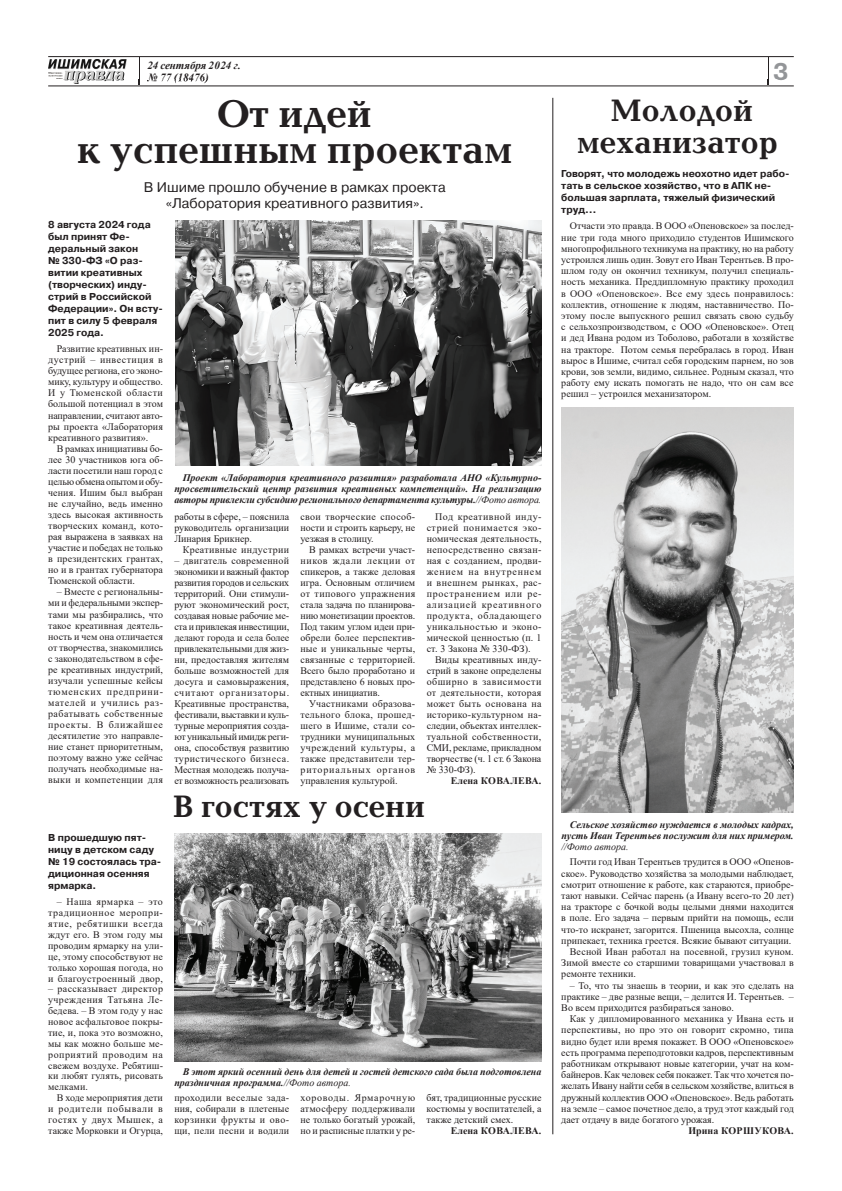
<style>
.page{position:relative;width:842px;height:1191px;background:#fff}
.page>*{position:absolute;margin:0;border:0;box-sizing:border-box;transform-origin:0 0}
.t1{font:700 40px/36px "Baltica C";color:#231f20;text-align:center}
.t2{font:700 32px/32px "Baltica C";color:#231f20;text-align:center}
.t3{font:700 23.9px "Pragmatica C";color:#939598}
.t4{font:14px/16px "Pragmatica C";color:#231f20;text-align:center}
.t5{font:italic 700 11px/12px "Times New Roman";color:#231f20}
.t6{font:10px/11px "Times New Roman";color:#231f20;text-align:justify}
.t7{font:italic 700 10px/11px "Times New Roman";color:#231f20;text-align:justify}
.t8{font:700 10px/12px "Pragmatica C";color:#231f20}
.t9{font:700 10px "Times New Roman";letter-spacing:.005em;color:#231f20}
.t10{font:10px "Times New Roman";letter-spacing:.03em;color:#231f20}
.t11{font:italic 10px "Times New Roman";color:#231f20}
.s1{font-weight:400}
</style>
<div class="page">
<hr style="left:48px;top:56px;width:746px;height:1px;background:#231f20">
<img style="left:48px;top:60px;width:79px;height:19px">
<img style="left:48px;top:79px;width:746px;height:7px">
<img style="left:147px;top:79px;width:61px;height:4px">
<svg style="left:139px;top:58px;width:1px;height:27px"></svg>
<svg style="left:768px;top:57px;width:19px;height:27px"></svg>
<hr style="left:48px;top:86px;width:746px;height:1px;background:#231f20">
<img style="left:175px;top:221px;width:366px;height:245px">
<img style="left:174px;top:833px;width:367px;height:229px">
<hr style="left:553px;top:98px;width:1px;height:1036px;background:#231f20">
<img style="left:561px;top:408px;width:233px;height:404px">
<p class="t5" style="left:147px;top:59px;width:95px">24 сентября 2024 г. № 77 (18476)</p>
<h1 class="t1" style="left:77px;top:97px;width:437px">От идей<br>к успешным проектам</h1>
<h3 class="t4" style="left:144px;top:179px;width:303px">В Ишиме прошло обучение в рамках проекта «Лаборатория креативного развития».</h3>
<p class="t8" style="left:48px;top:218px;width:116px">8 августа 2024 года был принят Фе&shy;деральный закон<br>№ 330-ФЗ «О раз&shy;витии креативных (творческих) инду&shy;стрий в Российской<br>Федерации». Он всту&shy;пит в силу 5 февраля<br>2025 года.</p>
<p class="t6" style="left:48px;top:343px;width:116px;text-indent:8px">Развитие креативных ин&shy;дустрий – инвестиция в будущее региона, его эконо&shy;мику, культуру и общество.<br>И у Тюменской области большой потенциал в этом направлении, считают авто&shy;ры проекта «Лаборатория креативного развития».</p>
<p class="t6" style="left:48px;top:442px;width:116px;text-indent:8px">В рамках инициативы бо&shy;лее 30 участников юга об&shy;ласти посетили наш город с целью обмена опытом и обу&shy;чения. Ишим был выбран не случайно, ведь именно здесь высокая активность творческих команд, кото&shy;рая выражена в заявках на участие и победах не только в президентских грантах, но и в грантах губернатора Тюменской области.</p>
<p class="t6" style="left:48px;top:586px;width:116px;text-indent:8px">– Вместе с региональны&shy;ми и федеральными экспер&shy;тами мы разбирались, что такое креативная деятель&shy;ность и чем она отличается от творчества, знакомились с законодательством в сфе&shy;ре креативных индустрий, изучали успешные кейсы тюменских предприни&shy;мателей и учились раз&shy;рабатывать собственные проекты. В ближайшее десятилетие это направле&shy;ние станет приоритетным, поэтому важно уже сейчас получать необходимые на&shy;выки и компетенции для</p>
<p class="t7" style="left:174px;top:472px;width:369px;text-indent:8px">Проект «Лаборатория креативного развития» разработала АНО «Культурно&shy;просветительский центр развития креативных компетенций». На реализацию авторы привлекли субсидию регионального департамента культуры.<span class="s1">//Фото автора.</span></p>
<p class="t6" style="left:174px;top:511px;width:116px">работы в сфере, – пояснила руководитель организации Линария Брикнер.</p>
<p class="t10" style="left:183px;top:543px;width:108px">Креативные индустрии</p>
<p class="t6" style="left:174px;top:555px;width:116px">– двигатель современной экономики и важный фактор развития городов и сельских территорий. Они стимули&shy;руют экономический рост, создавая новые рабочие ме&shy;ста и привлекая инвестиции, делают города и села более привлекательными для жиз&shy;ни, предоставляя жителям больше возможностей для досуга и самовыражения, считают организаторы.<br>Креативные пространства, фестивали, выставки и куль&shy;турные мероприятия созда&shy;ют уникальный имидж реги&shy;она, способствуя развитию туристического бизнеса.<br>Местная молодежь получа&shy;ет возможность реализовать</p>
<p class="t6" style="left:300px;top:511px;width:116px">свои творческие способ&shy;ности и строить карьеру, не уезжая в столицу.</p>
<p class="t6" style="left:300px;top:544px;width:116px;text-indent:8px">В рамках встречи участ&shy;ников ждали лекции от спикеров, а также деловая игра. Основным отличием от типового упражнения стала задача по планирова&shy;нию монетизации проектов.<br>Под таким углом идеи при&shy;обрели более перспектив&shy;ные и уникальные черты, связанные с территорией.<br>Всего было проработано и представлено 6 новых про&shy;ектных инициатив.</p>
<p class="t6" style="left:300px;top:698px;width:116px;text-indent:8px">Участниками образова&shy;тельного блока, прошед&shy;шего в Ишиме, стали со&shy;трудники муниципальных учреждений культуры, а также представители тер&shy;риториальных органов управления культурой.</p>
<p class="t6" style="left:427px;top:511px;width:116px;text-indent:8px">Под креативной инду&shy;стрией понимается эко&shy;номическая деятельность, непосредственно связан&shy;ная с созданием, продви&shy;жением на внутреннем и внешнем рынках, рас&shy;пространением или ре&shy;ализацией креативного продукта, обладающего уникальностью и эконо&shy;мической ценностью (п. 1 ст. 3 Закона № 330-ФЗ).</p>
<p class="t6" style="left:427px;top:654px;width:116px;text-indent:8px">Виды креативных инду&shy;стрий в законе определены обширно в зависимости от деятельности, которая может быть основана на историко-культурном на&shy;следии, объектах интеллек&shy;туальной собственности, СМИ, рекламе, прикладном творчестве (ч. 1 ст. 6 Закона № 330-ФЗ).</p>
<p class="t9" style="left:451px;top:774px;width:92px">Елена КОВАЛЕВА.</p>
<p class="t8" style="left:48px;top:831px;width:115px">В прошедшую пят&shy;ницу в детском саду № 19 состоялась тра&shy;диционная осенняя ярмарка.</p>
<p class="t6" style="left:48px;top:896px;width:116px;text-indent:8px">– Наша ярмарка – это традиционное меропри&shy;ятие, ребятишки всегда ждут его. В этом году мы проводим ярмарку на ули&shy;це, этому способствуют не только хорошая погода, но и благоустроенный двор,</p>
<p class="t6" style="left:48px;top:983px;width:116px">– рассказывает директор учреждения Татьяна Ле&shy;бедева. – В этом году у нас новое асфальтовое покры&shy;тие, и, пока это возможно, мы как можно больше ме&shy;роприятий проводим на свежем воздухе. Ребятиш&shy;ки любят гулять, рисовать мелками.</p>
<p class="t6" style="left:48px;top:1092px;width:116px;text-indent:8px">В ходе мероприятия дети и родители побывали в гостях у двух Мышек, а также Морковки и Огурца,</p>
<h2 class="t2" style="left:173px;top:792px;width:254px">В гостях у осени</h2>
<p class="t7" style="left:174px;top:1066px;width:369px;text-indent:8px">В этот яркий осенний день для детей и гостей детского сада была подготовлена праздничная программа.<span class="s1">//Фото автора.</span></p>
<p class="t6" style="left:174px;top:1091px;width:116px">проходили веселые зада&shy;ния, собирали в плетеные корзинки фрукты и ово&shy;щи, пели песни и водили</p>
<p class="t6" style="left:300px;top:1091px;width:116px">хороводы. Ярмарочную атмосферу поддерживали не только богатый урожай, но и расписные платки у ре-</p>
<p class="t6" style="left:427px;top:1091px;width:116px">бят, традиционные русские костюмы у воспитателей, а также детский смех.</p>
<p class="t9" style="left:451px;top:1123px;width:92px">Елена КОВАЛЕВА.</p>
<h3 class="t3" style="left:773px;top:58px;width:17px">3</h3>
<h2 class="t2" style="left:577px;top:96px;width:202px">Молодой механизатор</h2>
<p class="t8" style="left:561px;top:167px;width:230px">Говорят, что молодежь неохотно идет рабо&shy;тать в сельское хозяйство, что в АПК не&shy;большая зарплата, тяжелый физический труд…</p>
<p class="t6" style="left:561px;top:220px;width:234px;text-indent:8px">Отчасти это правда. В ООО «Опеновское» за послед&shy;ние три года много приходило студентов Ишимского многопрофильного техникума на практику, но на работу устроился лишь один. Зовут его Иван Терентьев. В про&shy;шлом году он окончил техникум, получил специаль&shy;ность механика. Преддипломную практику проходил в ООО «Опеновское». Все ему здесь понравилось: коллектив, отношение к людям, наставничество. По&shy;этому после выпускного решил связать свою судьбу с сельхозпроизводством, с ООО «Опеновское». Отец и дед Ивана родом из Тоболово, работали в хозяйстве на тракторе. Потом семья перебралась в город. Иван вырос в Ишиме, считал себя городским парнем, но зов крови, зов земли, видимо, сильнее. Родным сказал, что работу ему искать помогать не надо, что он сам все решил – устроился механизатором.</p>
<p class="t7" style="left:561px;top:819px;width:234px;text-align:right">Сельское хозяйство нуждается в молодых кадрах, пусть Иван Терентьев послужит для них примером.</p>
<p class="t11" style="left:561px;top:840px;width:69px">//Фото автора.</p>
<p class="t6" style="left:570px;top:856px;width:225px">Почти год Иван Терентьев трудится в ООО «Опенов-</p>
<p class="t6" style="left:561px;top:867px;width:234px">ское». Руководство хозяйства за молодыми наблюдает,</p>
<p class="t6" style="left:561px;top:878px;width:234px">смотрит отношение к работе, как стараются, приобре-</p>
<p class="t6" style="left:561px;top:889px;width:234px">тают навыки. Сейчас парень (а Ивану всего-то 20 лет)</p>
<p class="t6" style="left:561px;top:901px;width:234px">на тракторе с бочкой воды целыми днями находится</p>
<p class="t6" style="left:561px;top:912px;width:234px">в поле. Его задача – первым прийти на помощь, если</p>
<p class="t6" style="left:561px;top:923px;width:234px">что-то искранет, загорится. Пшеница высохла, солнце</p>
<p class="t6" style="left:561px;top:934px;width:232px">припекает, техника греется. Всякие бывают ситуации.</p>
<p class="t6" style="left:570px;top:945px;width:225px">Весной Иван работал на посевной, грузил куном.</p>
<p class="t6" style="left:561px;top:957px;width:234px">Зимой вместе со старшими товарищами участвовал в</p>
<p class="t6" style="left:561px;top:968px;width:76px">ремонте техники.</p>
<p class="t6" style="left:561px;top:979px;width:234px;text-indent:8px">– То, что ты знаешь в теории, и как это сделать на практике – две разные вещи, – делится И. Терентьев. – Во всем приходится разбираться заново.</p>
<p class="t6" style="left:561px;top:1013px;width:234px;text-indent:8px">Как у дипломированного механика у Ивана есть и перспективы, но про это он говорит скромно, типа видно будет или время покажет. В ООО «Опеновское» есть программа переподготовки кадров, перспективным работникам открывают новые категории, учат на ком&shy;байнеров. Как человек себя покажет. Так что хочется по&shy;желать Ивану найти себя в сельском хозяйстве, влиться в дружный коллектив ООО «Опеновское». Ведь работать на земле – самое почетное дело, а труд этот каждый год дает отдачу в виде богатого урожая.</p>
<p class="t9" style="left:688px;top:1123px;width:107px">Ирина КОРШУКОВА.</p>
</div>
